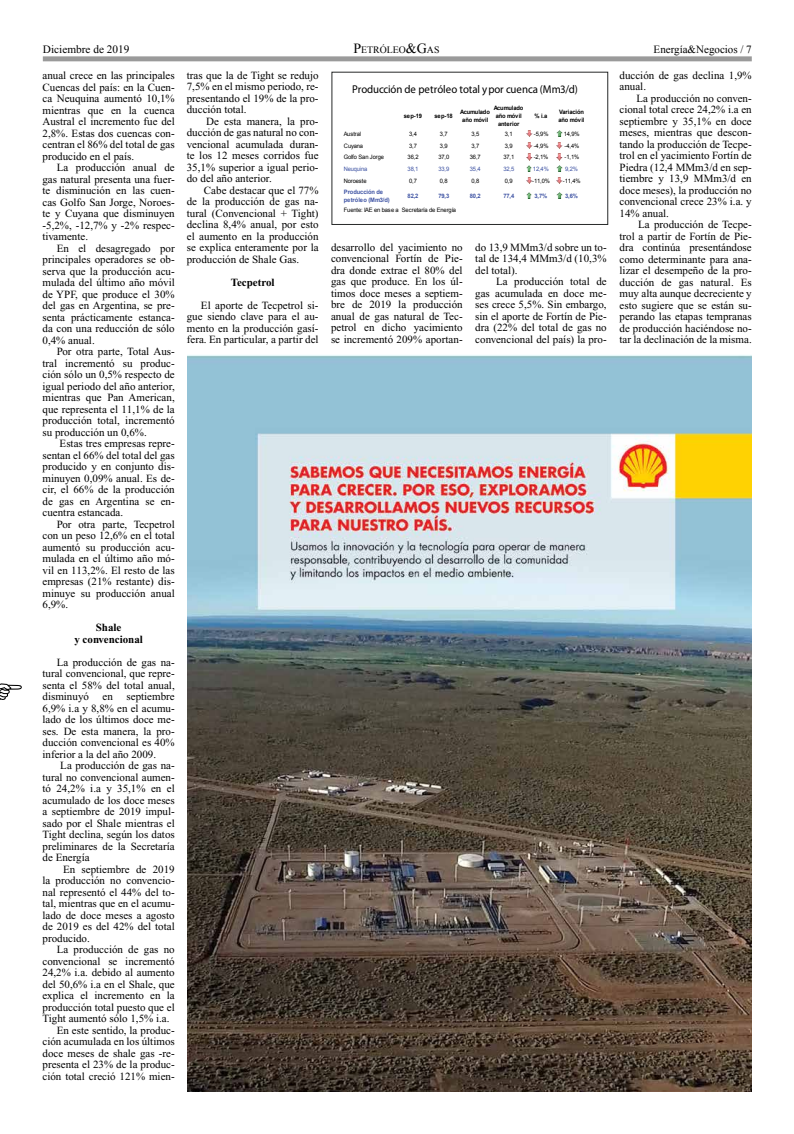
<style>
.page{position:relative;width:794px;height:1134px;background:#fff}
.page>*{position:absolute;margin:0;border:0;box-sizing:border-box;transform-origin:0 0}
.t1{font:11.3px "Myriad Pro";letter-spacing:-.015em;color:#000;scale:.96 1}
.t2{font:11.3px "Times New Roman";color:#000}
.t3{font:11px/11.5px "Times New Roman";color:#000;text-align:justify}
.t4{font:700 11px/11.5px "Times New Roman";color:#000;text-align:center}
.t5{font:11px "Times New Roman";color:#000}
.t6{font:9.8px "Times New Roman";color:#000}
.t7{font:6px "Arial";letter-spacing:-.025em;color:#000;scale:.96 1}
.t8{font:700 6px/8px "Arial";letter-spacing:-.015em;color:#000;text-align:center;scale:.96 1}
.t9{font:700 6px/8px "Arial";letter-spacing:-.015em;color:#3f54a4;scale:.96 1}
.t10{font:6px "Arial";letter-spacing:-.025em;color:#3f54a4;scale:.96 1}
.s1{font-style:inherit}
.s2{font-size:14px}
</style>
<div class="page">
<div style="left:43px;top:56px;width:709px;height:5px;background:#9a9a9a"></div>
<svg style="left:0;top:683px;width:22px;height:17px"></svg>
<img style="left:187px;top:355px;width:565px;height:736px">
<svg style="left:526px;top:130px;width:6px;height:18px"></svg>
<svg style="left:557px;top:130px;width:6px;height:18px"></svg>
<svg style="left:526px;top:154px;width:6px;height:29px"></svg>
<svg style="left:557px;top:154px;width:6px;height:29px"></svg>
<svg style="left:526px;top:192px;width:6px;height:7px"></svg>
<svg style="left:557px;top:192px;width:5px;height:7px"></svg>
<div style="left:332px;top:72px;width:276px;height:153px;border:1px solid #272929"></div>
<p class="t2" style="left:43px;top:43px;width:88px">Diciembre <span class="s1">de 2019</span></p>
<p class="t6" style="left:353px;top:43px;width:87px"><span class="s2">P</span>ETRÓLEO<span class="s2">&amp;G</span>AS</p>
<p class="t5" style="left:653px;top:42px;width:100px">Energía&amp;Negocios / 7</p>
<p class="t3" style="left:43px;top:70px;width:134px">anual crece en las principales Cuencas del país: en la Cuen&shy;ca Neuquina aumentó 10,1% mientras que en la cuenca Austral el incremento fue del 2,8%. Estas dos cuencas con&shy;centran el 86% del total de gas producido en el país.</p>
<p class="t3" style="left:43px;top:162px;width:134px;text-indent:14px">La producción anual de gas natural presenta una fuer&shy;te disminución en las cuen&shy;cas Golfo San Jorge, Noroes&shy;te y Cuyana que disminuyen -5,2%, -12,7% y -2% respec&shy;tivamente.</p>
<p class="t3" style="left:43px;top:242px;width:134px;text-indent:14px">En el desagregado por principales operadores se ob&shy;serva que la producción acu&shy;mulada del último año móvil de YPF, que produce el 30% del gas en Argentina, se pre&shy;senta prácticamente estanca&shy;da con una reducción de sólo 0,4% anual.</p>
<p class="t3" style="left:43px;top:346px;width:134px;text-indent:14px">Por otra parte, Total Aus&shy;tral incrementó su produc&shy;ción sólo un 0,5% respecto de igual periodo del año anterior, mientras que Pan American, que representa el 11,1% de la producción total, incrementó su producción un 0,6%.</p>
<p class="t3" style="left:43px;top:438px;width:134px;text-indent:17px">Estas tres empresas repre&shy;sentan el 66% del total del gas producido y en conjunto dis&shy;minuyen 0,09% anual. Es de&shy;cir, el 66% de la producción de gas en Argentina se en&shy;cuentra estancada.</p>
<p class="t3" style="left:43px;top:518px;width:134px;text-indent:14px">Por otra parte, Tecpetrol con un peso 12,6% en el total aumentó su producción acu&shy;mulada en el último año mó&shy;vil en 113,2%. El resto de las empresas (21% restante) dis&shy;minuye su producción anual 6,9%.</p>
<p class="t4" style="left:74px;top:622px;width:70px">Shale<br>y convencional</p>
<p class="t3" style="left:43px;top:656px;width:134px;text-indent:14px">La producción de gas na&shy;tural convencional, que repre&shy;senta el 58% del total anual, disminuyó en septiembre 6,9% i.a y 8,8% en el acumu&shy;lado de los últimos doce me&shy;ses. De esta manera, la pro&shy;ducción convencional es 40% inferior a la del año 2009.</p>
<p class="t3" style="left:43px;top:760px;width:134px;text-indent:18px">La producción de gas na&shy;tural no convencional aumen&shy;tó 24,2% i.a y 35,1% en el acumulado de los doce meses a septiembre de 2019 impul&shy;sado por el Shale mientras el Tight declina, según los datos preliminares de la Secretaría de Energía</p>
<p class="t3" style="left:43px;top:863px;width:134px;text-indent:20px">En septiembre de 2019 la producción no convencio&shy;nal representó el 44% del to&shy;tal, mientras que en el acumu&shy;lado de doce meses a agosto de 2019 es del 42% del total producido.</p>
<p class="t3" style="left:57px;top:944px;width:120px">La producción de gas no</p>
<p class="t3" style="left:43px;top:955px;width:134px">convencional se incrementó</p>
<p class="t3" style="left:43px;top:967px;width:134px">24,2% i.a. debido al aumento</p>
<p class="t3" style="left:43px;top:978px;width:134px">del 50,6% i.a en el Shale, que</p>
<p class="t3" style="left:43px;top:990px;width:134px">explica el incremento en la</p>
<p class="t3" style="left:43px;top:1001px;width:134px">producción total puesto que el</p>
<p class="t3" style="left:43px;top:1013px;width:129px">Tight aumentó sólo 1,5% i.a.</p>
<p class="t3" style="left:57px;top:1024px;width:120px">En este sentido, la produc-</p>
<p class="t3" style="left:43px;top:1036px;width:134px">ción acumulada en los últimos</p>
<p class="t3" style="left:43px;top:1047px;width:134px">doce meses de shale gas -re-</p>
<p class="t3" style="left:43px;top:1058px;width:134px">presenta el 23% de la produc-</p>
<p class="t3" style="left:43px;top:1070px;width:134px">ción total creció 121% mien-</p>
<p class="t3" style="left:187px;top:69px;width:133px">tras que la de Tight se redujo 7,5% en el mismo periodo, re&shy;presentando el 19% de la pro&shy;ducción total.</p>
<p class="t3" style="left:187px;top:115px;width:133px;text-indent:19px">De esta manera, la pro&shy;ducción de gas natural no con&shy;vencional acumulada duran&shy;te los 12 meses corridos fue 35,1% superior a igual perio&shy;do del año anterior.</p>
<p class="t3" style="left:187px;top:184px;width:133px;text-indent:17px">Cabe destacar que el 77% de la producción de gas na&shy;tural (Convencional + Tight) declina 8,4% anual, por esto el aumento en la producción se explica enteramente por la producción de Shale Gas.</p>
<p class="t4" style="left:231px;top:276px;width:45px">Tecpetrol</p>
<p class="t3" style="left:187px;top:299px;width:133px;text-indent:14px">El aporte de Tecpetrol si&shy;gue siendo clave para el au&shy;mento en la producción gasí&shy;fera. En particular, a partir del</p>
<p class="t1" style="left:352px;top:82px;width:237px">Producción de petróleo total ypor cuenca (Mm3/d)</p>
<p class="t8" style="left:404px;top:112px;width:20px">sep-19</p>
<p class="t8" style="left:434px;top:112px;width:20px">sep-18</p>
<p class="t8" style="left:460px;top:108px;width:32px">Acumulado año móvil</p>
<p class="t8" style="left:494px;top:104px;width:32px">Acumulado año móvil anterior</p>
<p class="t8" style="left:534px;top:112px;width:15px">% i.a</p>
<p class="t8" style="left:558px;top:108px;width:29px;text-align:left">Variación año móvil</p>
<p class="t7" style="left:344px;top:130px;width:20px">Austral</p>
<p class="t7" style="left:409px;top:130px;width:10px">3,4</p>
<p class="t7" style="left:440px;top:130px;width:10px">3,7</p>
<p class="t7" style="left:471px;top:130px;width:10px">3,5</p>
<p class="t7" style="left:505px;top:130px;width:10px">3,1</p>
<p class="t7" style="left:534px;top:130px;width:17px">-5,9%</p>
<p class="t7" style="left:564px;top:130px;width:18px">14,9%</p>
<p class="t7" style="left:344px;top:142px;width:22px">Cuyana</p>
<p class="t7" style="left:409px;top:142px;width:10px">3,7</p>
<p class="t7" style="left:440px;top:142px;width:10px">3,9</p>
<p class="t7" style="left:471px;top:142px;width:10px">3,7</p>
<p class="t7" style="left:505px;top:142px;width:10px">3,9</p>
<p class="t7" style="left:534px;top:142px;width:17px">-4,9%</p>
<p class="t7" style="left:564px;top:142px;width:17px">-4,4%</p>
<p class="t7" style="left:344px;top:153px;width:43px">Golfo San Jorge</p>
<p class="t7" style="left:408px;top:153px;width:13px">36,2</p>
<p class="t7" style="left:438px;top:153px;width:13px">37,0</p>
<p class="t7" style="left:470px;top:153px;width:13px">36,7</p>
<p class="t7" style="left:503px;top:153px;width:13px">37,1</p>
<p class="t7" style="left:534px;top:153px;width:17px">-2,1%</p>
<p class="t7" style="left:564px;top:153px;width:17px">-1,1%</p>
<p class="t10" style="left:344px;top:165px;width:26px">Neuquina</p>
<p class="t10" style="left:407px;top:165px;width:13px">38,1</p>
<p class="t10" style="left:438px;top:165px;width:13px">33,9</p>
<p class="t10" style="left:470px;top:165px;width:13px">35,4</p>
<p class="t10" style="left:503px;top:165px;width:13px">32,5</p>
<p class="t10" style="left:533px;top:165px;width:18px">12,4%</p>
<p class="t10" style="left:565px;top:165px;width:15px">9,2%</p>
<p class="t7" style="left:344px;top:177px;width:25px">Noroeste</p>
<p class="t7" style="left:409px;top:177px;width:10px">0,7</p>
<p class="t7" style="left:440px;top:177px;width:10px">0,8</p>
<p class="t7" style="left:471px;top:177px;width:10px">0,8</p>
<p class="t7" style="left:505px;top:177px;width:10px">0,9</p>
<p class="t7" style="left:532px;top:177px;width:20px">-11,0%</p>
<p class="t7" style="left:563px;top:177px;width:20px">-11,4%</p>
<p class="t9" style="left:344px;top:188px;width:49px">Producción de petróleo (Mm3/d)</p>
<p class="t9" style="left:407px;top:192px;width:13px">82,2</p>
<p class="t9" style="left:438px;top:192px;width:13px">79,3</p>
<p class="t9" style="left:470px;top:192px;width:13px">80,2</p>
<p class="t9" style="left:503px;top:192px;width:13px">77,4</p>
<p class="t9" style="left:534px;top:192px;width:15px">3,7%</p>
<p class="t9" style="left:565px;top:192px;width:15px">3,6%</p>
<p class="t7" style="left:344px;top:206px;width:118px">Fuente: IAE en base a Secretaría de Energía</p>
<p class="t3" style="left:331px;top:241px;width:133px">desarrollo del yacimiento no convencional Fortín de Pie&shy;dra donde extrae el 80% del gas que produce. En los úl&shy;timos doce meses a septiem&shy;bre de 2019 la producción anual de gas natural de Tec&shy;petrol en dicho yacimiento se incrementó 209% aportan-</p>
<p class="t3" style="left:475px;top:241px;width:133px">do 13,9 MMm3/d sobre un to&shy;tal de 134,4 MMm3/d (10,3% del total).</p>
<p class="t3" style="left:475px;top:276px;width:133px;text-indent:21px">La producción total de gas acumulada en doce me&shy;ses crece 5,5%. Sin embargo, sin el aporte de Fortín de Pie&shy;dra (22% del total de gas no convencional del país) la pro-</p>
<p class="t3" style="left:619px;top:69px;width:134px">ducción de gas declina 1,9% anual.</p>
<p class="t3" style="left:619px;top:92px;width:134px;text-indent:17px">La producción no conven&shy;cional total crece 24,2% i.a en septiembre y 35,1% en doce meses, mientras que descon&shy;tando la producción de Tecpe&shy;trol en el yacimiento Fortín de Piedra (12,4 MMm3/d en sep&shy;tiembre y 13,9 MMm3/d en doce meses), la producción no convencional crece 23% i.a. y 14% anual.</p>
<p class="t3" style="left:619px;top:219px;width:134px;text-indent:19px">La producción de Tecpe&shy;trol a partir de Fortín de Pie&shy;dra continúa presentándose como determinante para ana&shy;lizar el desempeño de la pro&shy;ducción de gas natural. Es muy alta aunque decreciente y esto sugiere que se están su&shy;perando las etapas tempranas de producción haciéndose no&shy;tar la declinación de la misma.</p>
</div>
